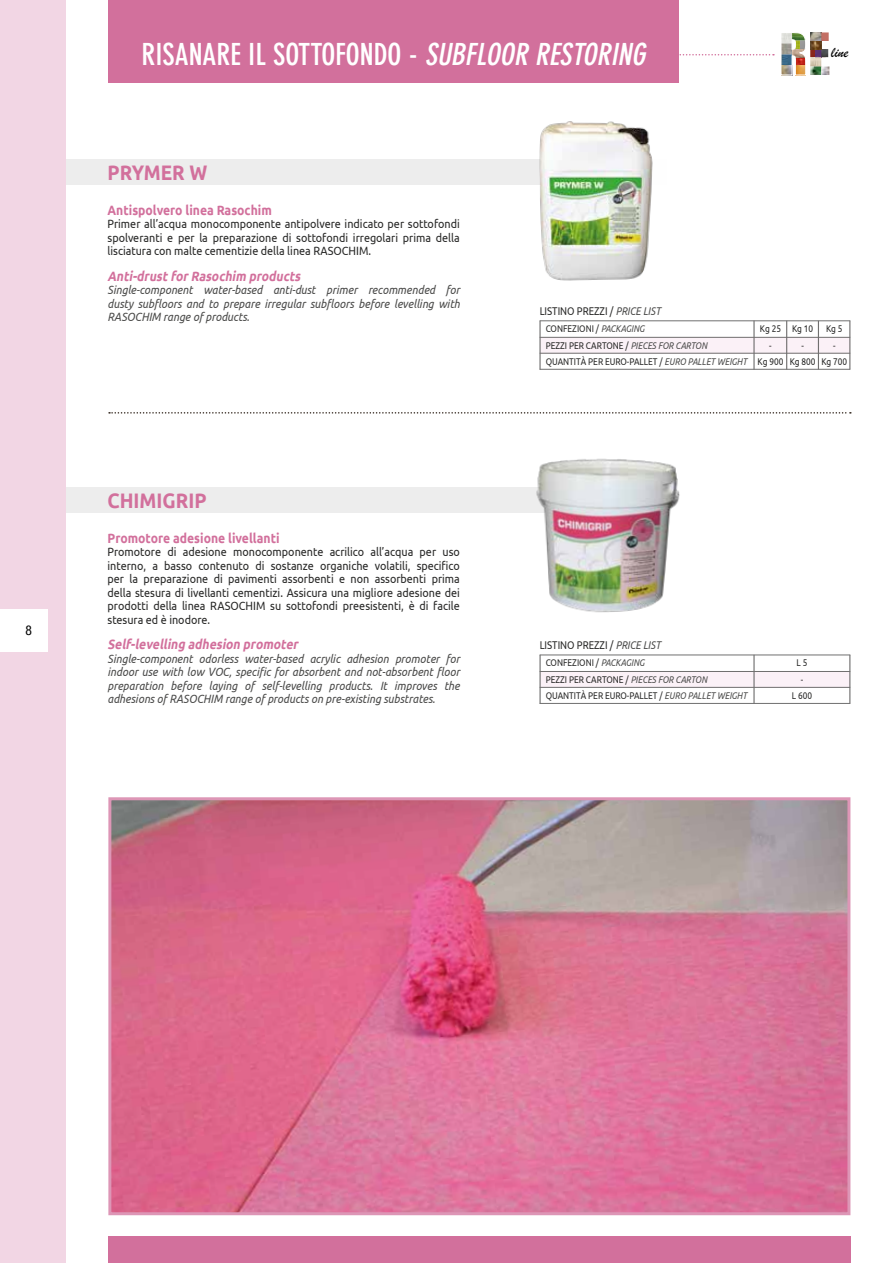
<style>
.page{position:relative;width:893px;height:1263px;background:#fff}
.page>*{position:absolute;margin:0;border:0;box-sizing:border-box;transform-origin:0 0}
.t1{font:700 condensed 30px "DIN Neuzeit Grotesk";color:#fff}
.t2{font:700 21px "Ubuntu";color:#d2709c;scale:.9 1}
.t3{font:15.45px "Brush Script";color:#000}
.t4{font:italic 700 13.5px "Ubuntu";color:#d2709c;scale:.9 1}
.t5{font:700 13.5px "Ubuntu";color:#d2709c;scale:.9 1}
.t6{font:condensed 13.5px "Helvetica Neue";color:#000}
.t7{font:12px/13.5px "Ubuntu";color:#282827;text-align:justify;scale:.9 1}
.t8{font:italic 12px/13.5px "Ubuntu";color:#4a4a49;text-align:justify;scale:.9 1}
.t9{font:11.25px "Ubuntu";color:#282827;scale:.85 1}
.t10{font:9.75px/16.5px "Ubuntu";color:#282827;text-align:center;scale:.85 1}
.s1{font-style:italic}
.s2{font-style:italic;color:#4a4a49}
</style>
<div class="page">
<div style="left:64px;top:159px;width:608px;height:26px;background:#ededed"></div>
<img style="left:539px;top:121px;width:116px;height:160px">
<div style="left:540px;top:337px;width:309px;height:17px;background:#fbf1f7"></div>
<hr style="left:540px;top:337px;width:310px;height:1px;background:#706f6f">
<hr style="left:540px;top:353px;width:310px;height:1px;background:#706f6f">
<hr style="left:540px;top:369px;width:310px;height:1px;background:#706f6f">
<hr style="left:540px;top:320px;width:310px;height:1px;background:#706f6f">
<hr style="left:849px;top:321px;width:1px;height:48px;background:#706f6f">
<hr style="left:754px;top:321px;width:1px;height:49px;background:#706f6f">
<hr style="left:786px;top:321px;width:1px;height:49px;background:#706f6f">
<hr style="left:818px;top:321px;width:1px;height:48px;background:#706f6f">
<hr style="left:540px;top:321px;width:1px;height:49px;background:#706f6f">
<div style="left:64px;top:487px;width:608px;height:26px;background:#ededed"></div>
<div style="left:540px;top:671px;width:309px;height:17px;background:#fbf1f7"></div>
<hr style="left:540px;top:671px;width:310px;height:1px;background:#706f6f">
<hr style="left:540px;top:687px;width:310px;height:1px;background:#706f6f">
<hr style="left:540px;top:703px;width:310px;height:1px;background:#706f6f">
<hr style="left:540px;top:655px;width:310px;height:1px;background:#706f6f">
<hr style="left:849px;top:655px;width:1px;height:49px;background:#706f6f">
<hr style="left:754px;top:655px;width:1px;height:49px;background:#706f6f">
<hr style="left:540px;top:655px;width:1px;height:49px;background:#706f6f">
<img style="left:536px;top:458px;width:144px;height:155px">
<div style="left:0;top:0;width:65px;height:1263px;background:#f2d6e4"></div>
<div style="left:0;top:609px;width:47px;height:43px;background:#fff"></div>
<svg style="left:679px;top:54px;width:95px;height:1px"></svg>
<img style="left:781px;top:32px;width:49px;height:44px">
<div style="left:108px;top:0;width:571px;height:83px;background:#d2709c"></div>
<div style="left:108px;top:1236px;width:743px;height:27px;background:#d2709c"></div>
<svg style="left:109px;top:412px;width:742px;height:2px"></svg>
<img style="left:112px;top:801px;width:734px;height:410px">
<div style="left:108px;top:797px;width:742px;height:418px;border:3px solid #dd96b6"></div>
<p class="t6" style="left:25px;top:622px;width:8px">8</p>
<h1 class="t1" style="left:142px;top:37px;width:512px">RISANARE IL SOTTOFONDO - <span class="s1">SUBFLOOR RESTORING</span></h1>
<p class="t3" style="left:831px;top:42px;width:19px">line</p>
<h2 class="t2" style="left:108px;top:160px;width:112px">PRYMER W</h2>
<p class="t5" style="left:108px;top:202px;width:184px">Antispolvero linea Rasochim</p>
<p class="t7" style="left:108px;top:217px;width:393px">Primer all’acqua monocomponente antipolvere indicato per sottofondi spolveranti e per la preparazione di sottofondi irregolari prima della lisciatura con malte cementizie della linea RASOCHIM.</p>
<p class="t4" style="left:108px;top:268px;width:219px">Anti-drust forRasochim products</p>
<p class="t8" style="left:108px;top:283px;width:393px">Single-component water-based anti-dust primer recommended for dusty subfloors and to prepare irregular subfloors before levelling with RASOCHIM range of products.</p>
<p class="t9" style="left:540px;top:304px;width:144px">LISTINO PREZZI / <span class="s2">PRICE LIST</span></p>
<p class="t10" style="left:546px;top:320px;width:239px;text-align:left">CONFEZIONI / <span class="s2">PACKAGING<br></span>PEZZI PER CARTONE / <span class="s2">PIECES FOR CARTON<br></span>QUANTITÀ PER EURO-PALLET / <span class="s2">EURO PALLET WEIGHT</span></p>
<p class="t10" style="left:758px;top:320px;width:32px">Kg 25 -<br>Kg 900</p>
<p class="t10" style="left:790px;top:320px;width:32px">Kg 10 -<br>Kg 800</p>
<p class="t10" style="left:821px;top:320px;width:32px">Kg 5<br>-<br>Kg 700</p>
<h2 class="t2" style="left:108px;top:488px;width:112px">CHIMIGRIP</h2>
<p class="t5" style="left:108px;top:530px;width:193px">Promotore adesione livellanti</p>
<p class="t7" style="left:108px;top:545px;width:393px">Promotore di adesione monocomponente acrilico all’acqua per uso interno, a basso contenuto di sostanze organiche volatili, specifico per la preparazione di pavimenti assorbenti e non assorbenti prima della stesura di livellanti cementizi. Assicura una migliore adesione dei prodotti della linea RASOCHIM su sottofondi preesistenti, è di facile stesura ed è inodore.</p>
<p class="t4" style="left:108px;top:636px;width:216px">Self-levelling adhesion promoter</p>
<p class="t8" style="left:108px;top:651px;width:393px">Single-component odorless water-based acrylic adhesion promoter for indoor use with low VOC, specific for absorbent and not-absorbent floor preparation before laying of self-levelling products. It improves the adhesions of RASOCHIM range of products on pre-existing substrates.</p>
<p class="t10" style="left:792px;top:654px;width:25px">L 5<br>-<br>L 600</p>
<p class="t9" style="left:540px;top:638px;width:144px">LISTINO PREZZI / <span class="s2">PRICE LIST</span></p>
<p class="t10" style="left:546px;top:654px;width:239px;text-align:left">CONFEZIONI / <span class="s2">PACKAGING<br></span>PEZZI PER CARTONE / <span class="s2">PIECES FOR CARTON<br></span>QUANTITÀ PER EURO-PALLET / <span class="s2">EURO PALLET WEIGHT</span></p>
</div>
